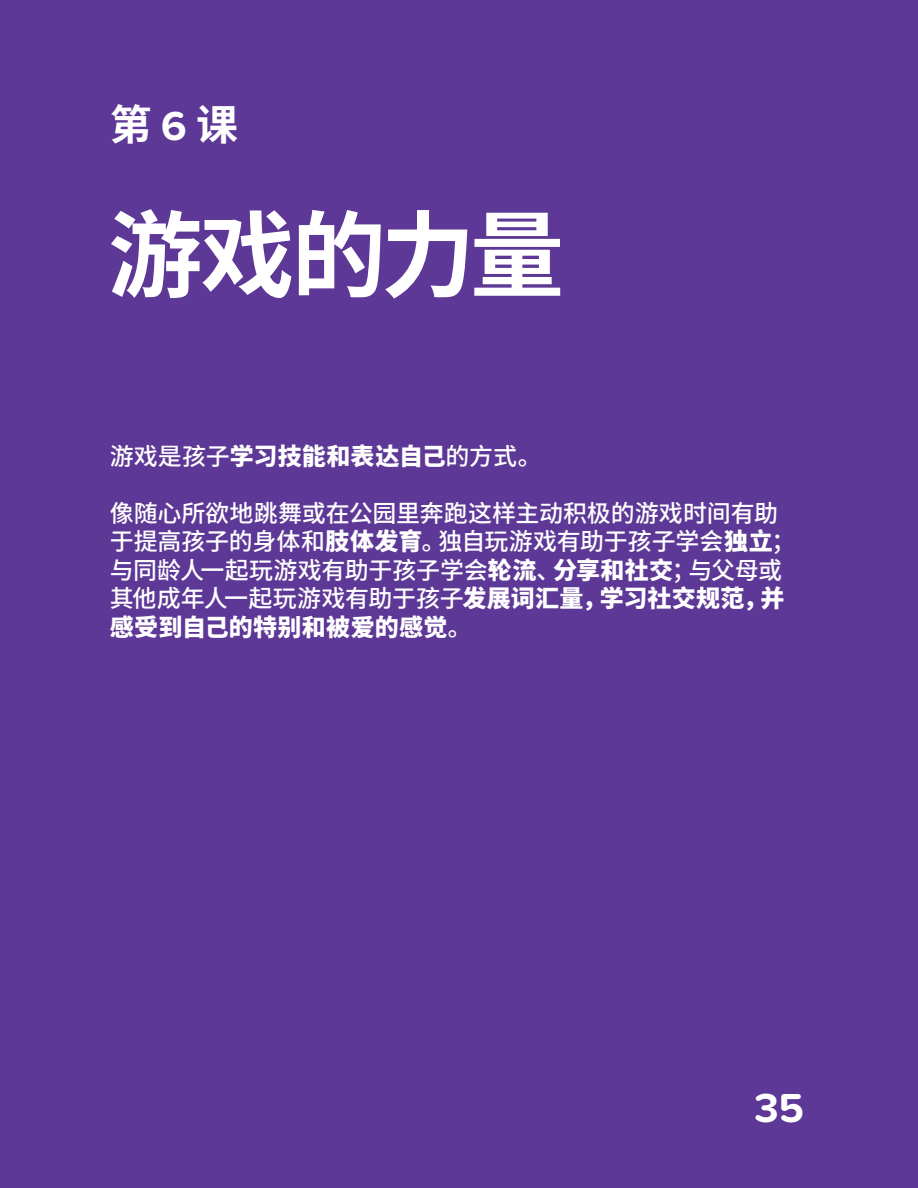
<style>
.page{position:relative;width:918px;height:1188px;background:#5d3896}
.page>*{position:absolute;margin:0;border:0;box-sizing:border-box;transform-origin:0 0}
.t1{font:700 94.5px "Source Han Sans CN";letter-spacing:-.045em;color:#fff}
.t2{font:700 42px "Source Han Sans CN";color:#fff}
.t3{font:700 42px "Proxima Soft";color:#fff}
.session_page_body_copy{font:500 24px/28.5px "Source Han Sans CN";letter-spacing:-.005em;color:#fff}
.s1{font-family:"Proxima Soft"}
.s2{font-weight:800}
</style>
<div class="page">
<p class="t2" style="left:110px;top:101px;width:130px">第 <span class="s1">6</span> 课</p>
<p class="t1" style="left:108px;top:202px;width:458px">游戏的力量</p>
<p class="session_page_body_copy" style="left:110px;top:442px;width:434px">游戏是孩子<span class="s2">学习技能和表达自己</span>的方式。</p>
<p class="session_page_body_copy" style="left:110px;top:499px;width:687px">像随心所欲地跳舞或在公园里奔跑这样主动积极的游戏时间有助于提高孩子的身体和<span class="s2">肢体发育</span>。独自玩游戏有助于孩子学会<span class="s2">独立</span>；与同龄人一起玩游戏有助于孩子学会<span class="s2">轮流</span>、<span class="s2">分享和社交</span>；与父母或其他成年人一起玩游戏有助于孩子<span class="s2">发展词汇量，学习社交规范，并感受到自己的特别和被爱的感觉</span>。</p>
<p class="t3" style="left:754px;top:1076px;width:51px">35</p>
</div>
